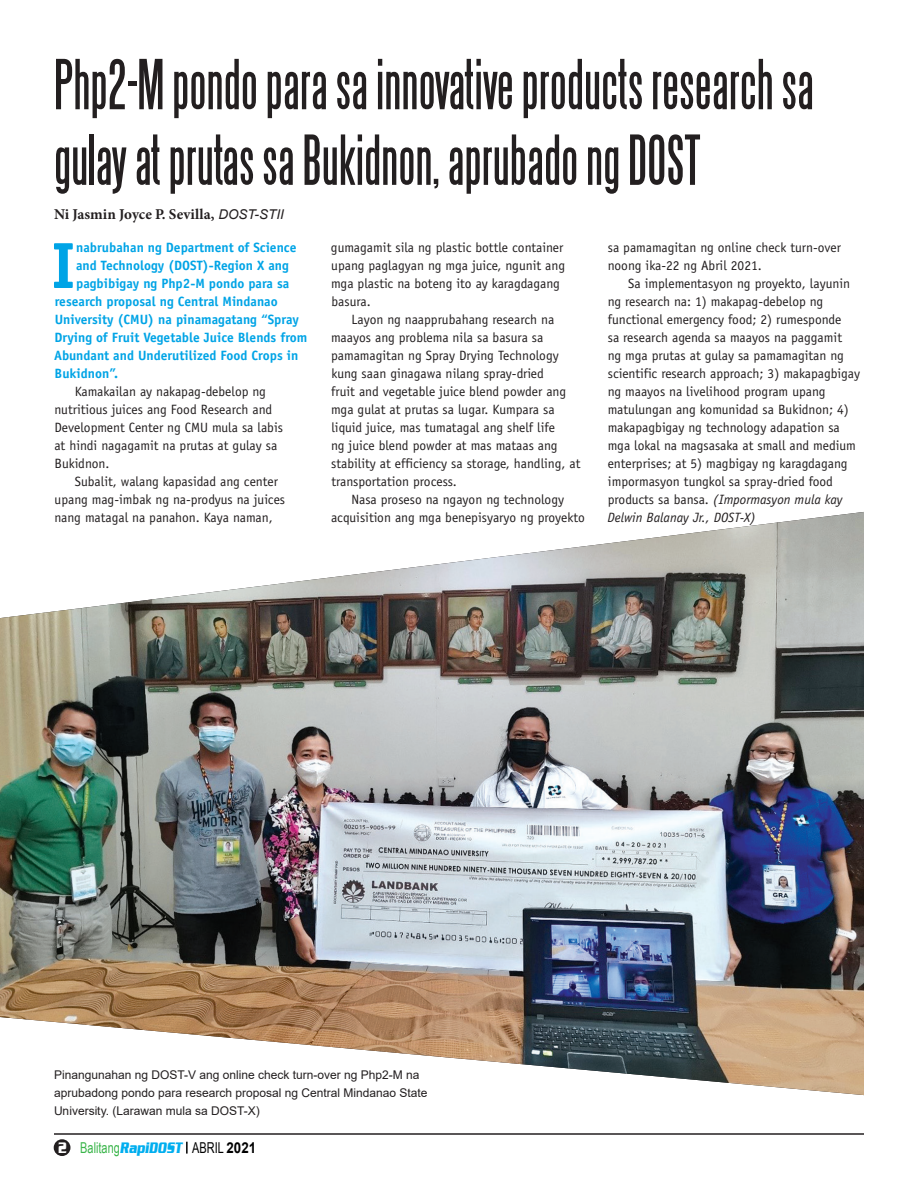
<style>
.page{position:relative;width:918px;height:1188px;background:#fff}
.page>*{position:absolute;margin:0;border:0;box-sizing:border-box;transform-origin:0 0}
.Rapidost_Lead_paragr{font:700 65.4px "Officina Sans";color:#00a4e6}
.Ripidost_TITLES{font:63px/75.6px "Steelfish";color:#231f20}
._2nd_Rapidost_BYLine{font:700 15px "Minion Pro";color:#231f20}
.t1{font:15px "Arial Narrow";color:#3ab54a;scale:.89 1}
.Rapidost_BODYTEXT{font:13.5px/18px "Officina Sans";color:#231f20}
.Rapidost_Lead_paragr-2{font:700 13.5px "Officina Sans";color:#00a4e6}
.Rapidost_CAPTION{font:12px/18px "Arial";color:#231f20}
.s1{font-family:"Arial";font-weight:400;font-style:italic;font-size:13.5px}
.s2{font-style:italic}
.s3{font-family:"Julius";font-weight:900;font-stretch:condensed;color:#fff}
.s4{font-family:"Julius";font-weight:900;font-stretch:condensed;color:#00aeef}
.s5{color:#000}
.s6{font-family:"Arial";font-weight:700;color:#000}
</style>
<div class="page">
<div style="left:54px;top:1139px;width:16px;height:17px;background:#231f20;border-radius:50%"></div>
<hr style="left:54px;top:1133px;width:810px;height:2px;background:#231f20">
<svg style="left:186px;top:1142px;width:2px;height:12px"></svg>
<img style="left:0;top:512px;width:864px;height:583px">
<p class="Ripidost_TITLES" style="left:54px;top:47px;width:762px">Php2-M pondo para sa innovative products research sa gulay at prutas sa Bukidnon, aprubado ng DOST</p>
<p class="_2nd_Rapidost_BYLine" style="left:54px;top:204px;width:231px">Ni Jasmin Joyce P. Sevilla, <span class="s1">DOST-STII</span></p>
<p class="Rapidost_BODYTEXT" style="left:331px;top:238px;width:236px">gumagamit sila ng plastic bottle container upang paglagyan ng mga juice, ngunit ang mga plastic na boteng ito ay karagdagang basura.</p>
<p class="Rapidost_BODYTEXT" style="left:331px;top:310px;width:251px;text-indent:20px">Layon ng naapprubahang research na maayos ang problema nila sa basura sa pamamagitan ng Spray Drying Technology kung saan ginagawa nilang spray-dried<br>fruit and vegetable juice blend powder ang mga gulat at prutas sa lugar. Kumpara sa liquid juice, mas tumatagal ang shelf life<br>ng juice blend powder at mas mataas ang stability at efficiency sa storage, handling, at transportation process.</p>
<p class="Rapidost_BODYTEXT" style="left:331px;top:490px;width:256px;text-align:center">Nasa proseso na ngayon ng technology acquisition ang mga benepisyaryo ng proyekto</p>
<p class="Rapidost_Lead_paragr" style="left:51px;top:225px;width:26px">I</p>
<p class="Rapidost_Lead_paragr-2" style="left:76px;top:239px;width:222px">nabrubahan ng Department of Science</p>
<p class="Rapidost_BODYTEXT" style="left:608px;top:238px;width:235px">sa pamamagitan ng online check turn-over noong ika-22 ng Abril 2021.</p>
<p class="Rapidost_BODYTEXT" style="left:608px;top:274px;width:254px;text-indent:21px">Sa implementasyon ng proyekto, layunin ng research na: 1) makapag-debelop ng functional emergency food; 2) rumesponde<br>sa research agenda sa maayos na paggamit<br>ng mga prutas at gulay sa pamamagitan ng scientific research approach; 3) makapagbigay ng maayos na livelihood program upang matulungan ang komunidad sa Bukidnon; 4) makapagbigay ng technology adapation sa mga lokal na magsasaka at small and medium enterprises; at 5) magbigay ng karagdagang impormasyon tungkol sa spray-dried food products sa bansa. <span class="s2">(Impormasyon mula kay Delwin Balanay Jr., DOST-X)</span></p>
<p class="Rapidost_Lead_paragr-2" style="left:76px;top:257px;width:214px">and Technology (DOST)-Region X ang</p>
<p class="Rapidost_Lead_paragr-2" style="left:76px;top:275px;width:215px">pagbibigay ng Php2-M pondo para sa</p>
<p class="Rapidost_Lead_paragr-2" style="left:55px;top:293px;width:225px">research proposal ng Central Mindanao</p>
<p class="Rapidost_Lead_paragr-2" style="left:55px;top:311px;width:246px">University (CMU) na pinamagatang “Spray</p>
<p class="Rapidost_Lead_paragr-2" style="left:55px;top:329px;width:254px">Drying of Fruit Vegetable Juice Blends from</p>
<p class="Rapidost_Lead_paragr-2" style="left:54px;top:347px;width:246px">Abundant and Underutilized Food Crops in</p>
<p class="Rapidost_Lead_paragr-2" style="left:55px;top:365px;width:65px">Bukidnon”.</p>
<p class="Rapidost_BODYTEXT" style="left:54px;top:382px;width:230px;text-indent:20px">Kamakailan ay nakapag-debelop ng nutritious juices ang Food Research and<br>Development Center ng CMU mula sa labis at hindi nagagamit na prutas at gulay sa<br>Bukidnon.</p>
<p class="Rapidost_BODYTEXT" style="left:54px;top:472px;width:232px;text-indent:20px">Subalit, walang kapasidad ang center upang mag-imbak ng na-prodyus na juices nang matagal na panahon. Kaya naman,</p>
<p class="Rapidost_CAPTION" style="left:54px;top:1066px;width:375px">Pinangunahan ng DOST-V ang online check turn-over ng Php2-M na aprubadong pondo para research proposal ng Central Mindanao State<br>University. (Larawan mula sa DOST-X)</p>
<p class="t1" style="left:58px;top:1137px;width:224px"><span class="s3">2</span> Balitang<span class="s4">RapiDOST</span> <span class="s5">ABRIL</span> <span class="s6">2021</span></p>
</div>
